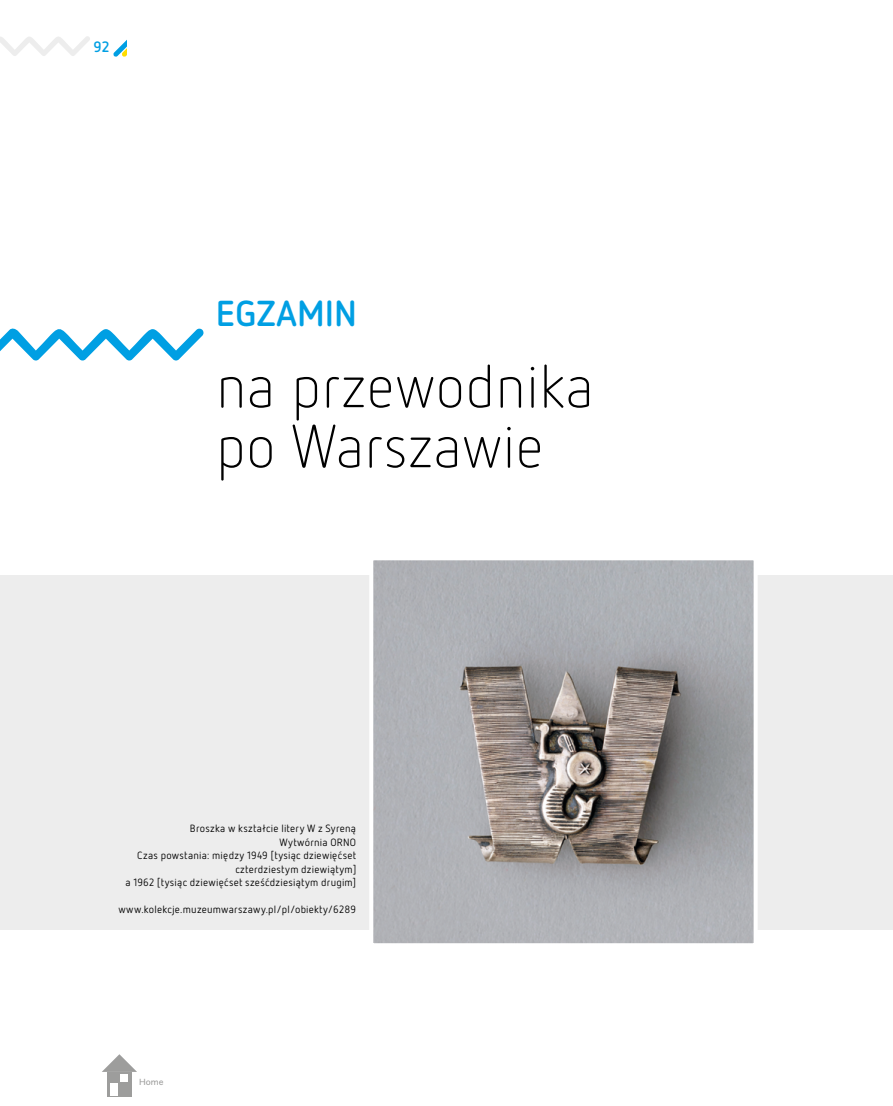
<style>
.page{position:relative;width:893px;height:1106px;background:#fff}
.page>*{position:absolute;margin:0;border:0;box-sizing:border-box;transform-origin:0 0}
.t1{font:300 60px/60px "Netto Pro";color:#000}
.t2{font:700 36px "Netto Pro";color:#009fe3}
.t3{font:700 15px "Netto Pro";color:#009fe3}
.t4{font:10.5px/13.5px "Netto Pro";letter-spacing:.025em;color:#000;text-align:right}
.t5{font:8.85px "Alergia Normal";color:#9d9d9c}
</style>
<div class="page">
<svg style="left:0;top:36px;width:90px;height:20px"></svg>
<svg style="left:113px;top:39px;width:14px;height:18px"></svg>
<div style="left:107px;top:1071px;width:25px;height:25px;background:#9d9d9c"></div>
<svg style="left:103px;top:1054px;width:33px;height:17px"></svg>
<div style="left:120px;top:1074px;width:8px;height:7px;background:#fff"></div>
<div style="left:110px;top:1083px;width:8px;height:13px;background:#fff"></div>
<svg style="left:0;top:328px;width:204px;height:33px"></svg>
<div style="left:0;top:575px;width:893px;height:354px;background:#ededed"></div>
<img style="left:374px;top:561px;width:379px;height:381px">
<div style="left:369px;top:556px;width:389px;height:391px;border:4px solid #fff"></div>
<h3 class="t3" style="left:94px;top:37px;width:18px">92</h3>
<h2 class="t2" style="left:216px;top:289px;width:143px">EGZAMIN</h2>
<h1 class="t1" style="left:216px;top:354px;width:379px">na przewodnika po Warszawie</h1>
<p class="t4" style="left:125px;top:821px;width:232px">Broszka w kształcie litery W z Syreną<br>Wytwórnia ORNO<br>Czas powstania: między 1949 [tysiąc dziewięćset czterdziestym dziewiątym]<br>a 1962 [tysiąc dziewięćset sześćdziesiątym drugim]</p>
<p class="t4" style="left:118px;top:902px;width:239px">www.kolekcje.muzeumwarszawy.pl/pl/obiekty/6289</p>
<p class="t5" style="left:139px;top:1074px;width:26px">Home</p>
</div>
